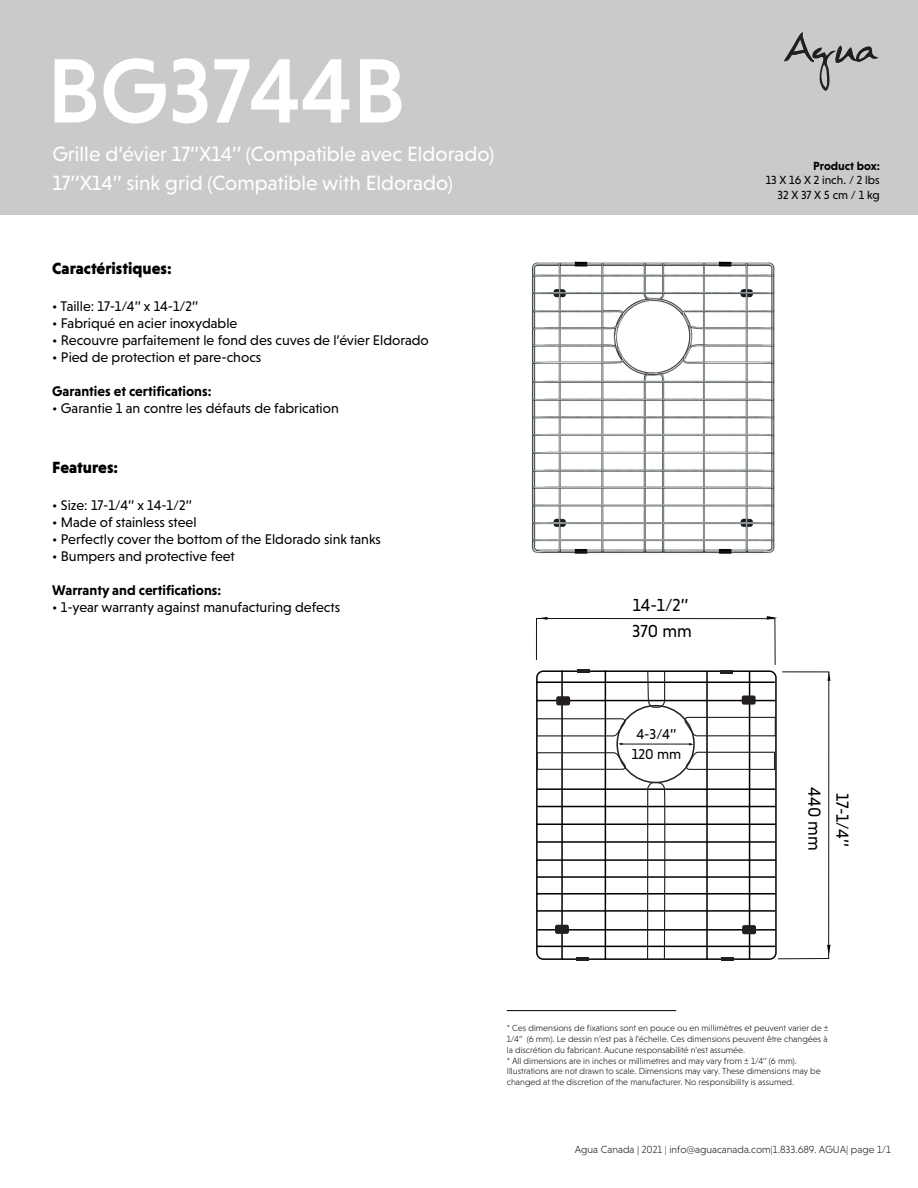
<style>
.page{position:relative;width:918px;height:1188px;background:#fff}
.page>*{position:absolute;margin:0;border:0;box-sizing:border-box;transform-origin:0 0}
.t1{font:500 93px "Niveau Grotesk";color:#fff}
.t2{font:21px/29.4px "Niveau Grotesk";color:#fff}
.t3{font:17.7px/26.2px "Niveau Grotesk";color:#000001}
.t4{font:900 16.5px "Niveau Grotesk";color:#000001}
.t5{font:14.55px/19.2px "Niveau Grotesk";color:#000001;text-align:center}
.t6{font:14.25px "Niveau Grotesk";color:#000001}
.t7{font:700 14.25px "Niveau Grotesk";color:#000001}
.t8{font:12px/14.4px "Niveau Grotesk";color:#000001;text-align:right}
.t9{font:700 12px "Niveau Grotesk";color:#000001}
.t10{font:300 10.5px "Niveau Grotesk";color:#231f20}
.t11{font:300 9px/10.8px "Niveau Grotesk";color:#111416}
</style>
<div class="page">
<div style="left:0;top:0;width:918px;height:215px;background:#c9cbca"></div>
<svg style="left:784px;top:32px;width:95px;height:59px"></svg>
<hr style="left:507px;top:1010px;width:169px;height:1px;background:#000001">
<img style="left:531px;top:261px;width:244px;height:293px">
<hr style="left:577px;top:957px;width:12px;height:4px;background:#231f20">
<hr style="left:721px;top:957px;width:13px;height:4px;background:#231f20">
<svg style="left:536px;top:616px;width:295px;height:344px"></svg>
<h1 class="t1" style="left:47px;top:38px;width:360px">BG3744B</h1>
<h2 class="t2" style="left:52px;top:139px;width:444px">Grille d’évier 17’’X14’’ (Compatible avec Eldorado)<br>17’’X14’’ sink grid (Compatible with Eldorado)</h2>
<h3 class="t4" style="left:52px;top:258px;width:121px">Caractéristiques:</h3>
<h3 class="t6" style="left:52px;top:298px;width:148px">• Taille: 17-1/4’’ x 14-1/2’’</h3>
<h3 class="t6" style="left:52px;top:315px;width:187px">• Fabriqué en acier inoxydable</h3>
<h3 class="t6" style="left:52px;top:332px;width:378px">• Recouvre parfaitement le fond des cuves de l’évier Eldorado</h3>
<h3 class="t6" style="left:52px;top:349px;width:211px">• Pied de protection et pare-chocs</h3>
<h3 class="t7" style="left:52px;top:383px;width:161px">Garanties et certifications:</h3>
<h3 class="t6" style="left:52px;top:400px;width:288px">• Garantie 1 an contre les défauts de fabrication</h3>
<h3 class="t4" style="left:52px;top:458px;width:67px">Features:</h3>
<h3 class="t6" style="left:52px;top:497px;width:141px">• Size: 17-1/4’’ x 14-1/2’’</h3>
<h3 class="t6" style="left:52px;top:514px;width:146px">• Made of stainless steel</h3>
<h3 class="t6" style="left:52px;top:531px;width:330px">• Perfectly cover the bottom of the Eldorado sink tanks</h3>
<h3 class="t6" style="left:52px;top:548px;width:184px">• Bumpers and protective feet</h3>
<h3 class="t7" style="left:52px;top:582px;width:170px">Warranty and certifications:</h3>
<h3 class="t6" style="left:52px;top:599px;width:289px">• 1-year warranty against manufacturing defects</h3>
<h3 class="t3" style="left:632px;top:592px;width:61px">14-1/2’’<br>370 mm</h3>
<h3 class="t5" style="left:632px;top:725px;width:51px">4-3/4’’<br>120 mm</h3>
<h3 class="t9" style="left:813px;top:159px;width:68px">Product box:</h3>
<h3 class="t8" style="left:766px;top:173px;width:116px">13 X 16 X 2 inch. / 2 lbs<br>32 X 37 X 5 cm / 1 kg</h3>
<h3 class="t3" style="left:857px;top:787px;width:65px;line-height:28px;rotate:90deg">17-1/4’’<br>440 mm</h3>
<p class="t11" style="left:507px;top:1023px;width:323px">* Ces dimensions de fixations sont en pouce ou en millimètres et peuvent varier de ± 1/4’’ (6 mm). Le dessin n’est pas à l’échelle. Ces dimensions peuvent être changées à la discrétion du fabricant. Aucune responsabilité n'est assumée.<br>* All dimensions are in inches or millimetres and may vary from ± 1/4’’ (6 mm).<br>Illustrations are not drawn to scale. Dimensions may vary. These dimensions may be changed at the discretion of the manufacturer. No responsibility is assumed.</p>
<p class="t10" style="left:575px;top:1143px;width:317px">Agua Canada | 2021 | info@aguacanada.com|1.833.689. AGUA| page 1/1</p>
</div>
